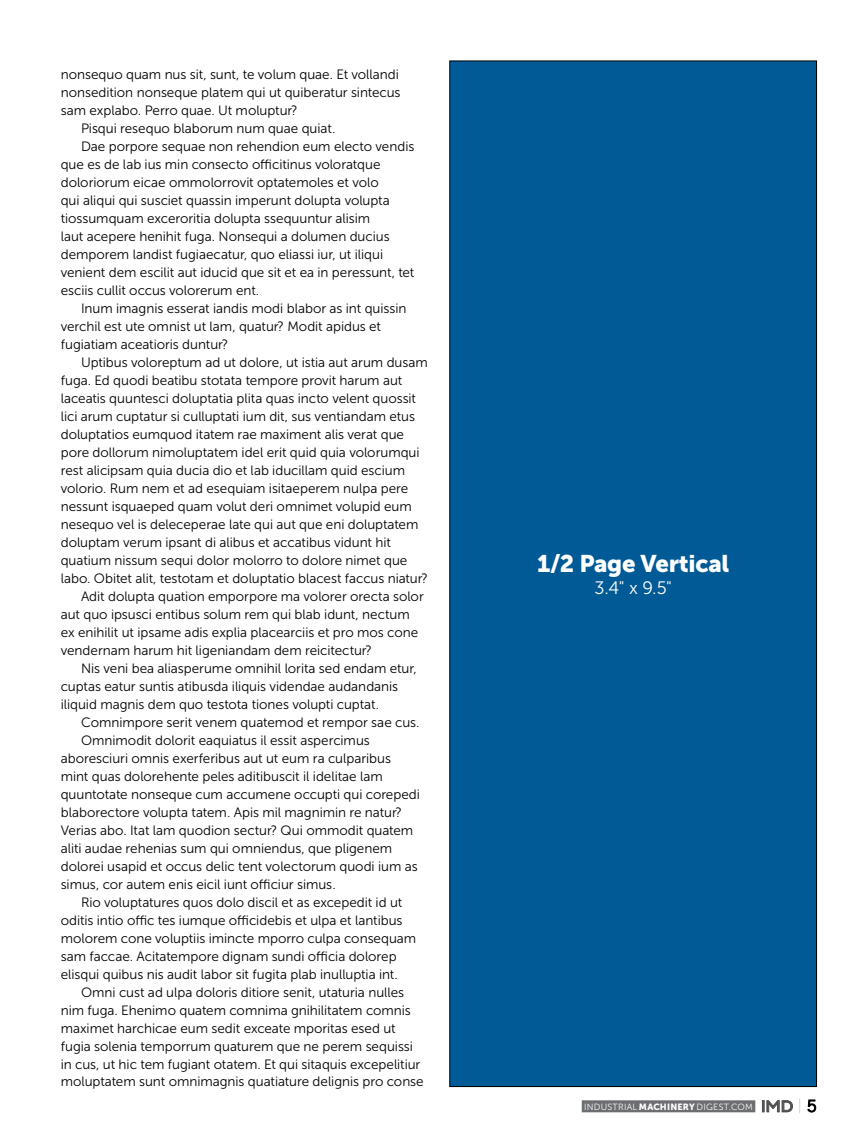
<style>
.page{position:relative;width:864px;height:1134px;background:#fff}
.page>*{position:absolute;margin:0;border:0;box-sizing:border-box;transform-origin:0 0}
.t1{font:24px "Museo Sans 900";letter-spacing:-.015em;color:#fff}
.t2{font:18px "Museo Sans 300";color:#fff}
.t3{font:13.5px "Museo Sans 300";letter-spacing:-.005em;color:#000}
.t4{font:9px "Museo Sans 300";letter-spacing:.025em;color:#fff}
.s1{font-family:"Museo Sans 900"}
.s2{font-family:"Pluto";font-size:16.5px;color:#4d4d4f}
.s3{font-family:"Helvetica Neue";font-weight:200;font-size:15px;color:#808285}
.s4{font-family:"Trade Gothic";font-size:16.5px;color:#000}
</style>
<div class="page">
<div style="left:582px;top:1100px;width:173px;height:12px;background:#6d6e71"></div>
<div style="left:450px;top:61px;width:367px;height:1026px;background:#005a96"></div>
<p class="t3" style="left:61px;top:67px;width:340px">nonsequo quam nus sit, sunt, te volum quae. Et vollandi</p>
<p class="t3" style="left:61px;top:85px;width:341px">nonsedition nonseque platem qui ut quiberatur sintecus</p>
<p class="t3" style="left:61px;top:103px;width:238px">sam explabo. Perro quae. Ut moluptur?</p>
<p class="t3" style="left:81px;top:121px;width:256px">Pisqui resequo blaborum num quae quiat.</p>
<p class="t3" style="left:81px;top:139px;width:335px">Dae porpore sequae non rehendion eum electo vendis</p>
<p class="t3" style="left:61px;top:157px;width:321px">que es de lab ius min consecto officitinus voloratque</p>
<p class="t3" style="left:61px;top:175px;width:320px">doloriorum eicae ommolorrovit optatemoles et volo</p>
<p class="t3" style="left:61px;top:193px;width:331px">qui aliqui qui susciet quassin imperunt dolupta volupta</p>
<p class="t3" style="left:61px;top:211px;width:311px">tiossumquam exceroritia dolupta ssequuntur alisim</p>
<p class="t3" style="left:61px;top:229px;width:331px">laut acepere henihit fuga. Nonsequi a dolumen ducius</p>
<p class="t3" style="left:61px;top:247px;width:324px">demporem landist fugiaecatur, quo eliassi iur, ut iliqui</p>
<p class="t3" style="left:61px;top:265px;width:355px">venient dem escilit aut iducid que sit et ea in peressunt, tet</p>
<p class="t3" style="left:61px;top:283px;width:200px">esciis cullit occus volorerum ent.</p>
<p class="t3" style="left:81px;top:301px;width:327px">Inum imagnis esserat iandis modi blabor as int quissin</p>
<p class="t3" style="left:61px;top:319px;width:322px">verchil est ute omnist ut lam, quatur? Modit apidus et</p>
<p class="t3" style="left:61px;top:337px;width:169px">fugiatiam aceatioris duntur?</p>
<p class="t3" style="left:81px;top:355px;width:348px">Uptibus voloreptum ad ut dolore, ut istia aut arum dusam</p>
<p class="t3" style="left:61px;top:373px;width:343px">fuga. Ed quodi beatibu stotata tempore provit harum aut</p>
<p class="t3" style="left:61px;top:391px;width:357px">laceatis quuntesci doluptatia plita quas incto velent quossit</p>
<p class="t3" style="left:61px;top:409px;width:356px">lici arum cuptatur si culluptati ium dit, sus ventiandam etus</p>
<p class="t3" style="left:61px;top:427px;width:345px">doluptatios eumquod itatem rae maximent alis verat que</p>
<p class="t3" style="left:61px;top:445px;width:360px">pore dollorum nimoluptatem idel erit quid quia volorumqui</p>
<p class="t3" style="left:61px;top:463px;width:346px">rest alicipsam quia ducia dio et lab iducillam quid escium</p>
<p class="t3" style="left:61px;top:481px;width:349px">volorio. Rum nem et ad esequiam isitaeperem nulpa pere</p>
<p class="t3" style="left:61px;top:499px;width:353px">nessunt isquaeped quam volut deri omnimet volupid eum</p>
<p class="t3" style="left:61px;top:517px;width:359px">nesequo vel is deleceperae late qui aut que eni doluptatem</p>
<p class="t3" style="left:61px;top:535px;width:332px">doluptam verum ipsant di alibus et accatibus vidunt hit</p>
<p class="t3" style="left:61px;top:553px;width:348px">quatium nissum sequi dolor molorro to dolore nimet que</p>
<p class="t3" style="left:61px;top:571px;width:369px">labo. Obitet alit, testotam et doluptatio blacest faccus niatur?</p>
<p class="t3" style="left:81px;top:589px;width:344px">Adit dolupta quation emporpore ma volorer orecta solor</p>
<p class="t3" style="left:61px;top:607px;width:351px">aut quo ipsusci entibus solum rem qui blab idunt, nectum</p>
<p class="t3" style="left:61px;top:625px;width:359px">ex enihilit ut ipsame adis explia placearciis et pro mos cone</p>
<p class="t3" style="left:61px;top:643px;width:313px">vendernam harum hit ligeniandam dem reicitectur?</p>
<p class="t3" style="left:81px;top:661px;width:337px">Nis veni bea aliasperume omnihil lorita sed endam etur,</p>
<p class="t3" style="left:61px;top:679px;width:339px">cuptas eatur suntis atibusda iliquis videndae audandanis</p>
<p class="t3" style="left:61px;top:697px;width:320px">iliquid magnis dem quo testota tiones volupti cuptat.</p>
<p class="t3" style="left:81px;top:715px;width:340px">Comnimpore serit venem quatemod et rempor sae cus.</p>
<p class="t3" style="left:81px;top:733px;width:290px">Omnimodit dolorit eaquiatus il essit aspercimus</p>
<p class="t3" style="left:61px;top:751px;width:332px">aboresciuri omnis exerferibus aut ut eum ra culparibus</p>
<p class="t3" style="left:61px;top:769px;width:324px">mint quas dolorehente peles aditibuscit il idelitae lam</p>
<p class="t3" style="left:61px;top:787px;width:361px">quuntotate nonseque cum accumene occupti qui corepedi</p>
<p class="t3" style="left:61px;top:805px;width:343px">blaborectore volupta tatem. Apis mil magnimin re natur?</p>
<p class="t3" style="left:61px;top:823px;width:354px">Verias abo. Itat lam quodion sectur? Qui ommodit quatem</p>
<p class="t3" style="left:61px;top:841px;width:333px">aliti audae rehenias sum qui omniendus, que pligenem</p>
<p class="t3" style="left:61px;top:859px;width:359px">dolorei usapid et occus delic tent volectorum quodi ium as</p>
<p class="t3" style="left:61px;top:877px;width:276px">simus, cor autem enis eicil iunt officiur simus.</p>
<p class="t3" style="left:81px;top:895px;width:323px">Rio voluptatures quos dolo discil et as excepedit id ut</p>
<p class="t3" style="left:61px;top:913px;width:343px">oditis intio offic tes iumque officidebis et ulpa et lantibus</p>
<p class="t3" style="left:61px;top:931px;width:357px">molorem cone voluptiis imincte mporro culpa consequam</p>
<p class="t3" style="left:61px;top:949px;width:337px">sam faccae. Acitatempore dignam sundi officia dolorep</p>
<p class="t3" style="left:61px;top:967px;width:339px">elisqui quibus nis audit labor sit fugita plab inulluptia int.</p>
<p class="t3" style="left:81px;top:985px;width:325px">Omni cust ad ulpa doloris ditiore senit, utaturia nulles</p>
<p class="t3" style="left:61px;top:1003px;width:352px">nim fuga. Ehenimo quatem comnima gnihilitatem comnis</p>
<p class="t3" style="left:61px;top:1021px;width:336px">maximet harchicae eum sedit exceate mporitas esed ut</p>
<p class="t3" style="left:61px;top:1039px;width:354px">fugia solenia temporrum quaturem que ne perem sequissi</p>
<p class="t3" style="left:61px;top:1057px;width:361px">in cus, ut hic tem fugiant otatem. Et qui sitaquis excepelitiur</p>
<p class="t3" style="left:61px;top:1075px;width:364px">moluptatem sunt omnimagnis quatiature delignis pro conse</p>
<h1 class="t1" style="left:537px;top:550px;width:194px">1/2 Page Vertical</h1>
<h2 class="t2" style="left:595px;top:578px;width:79px">3.4" x 9.5"</h2>
<p class="t4" style="left:584px;top:1102px;width:234px">INDUSTRIAL <span class="s1">MACHINERY</span> DIGEST.COM <span class="s2">IMD</span> <span class="s3">|</span> <span class="s4">5</span></p>
</div>
